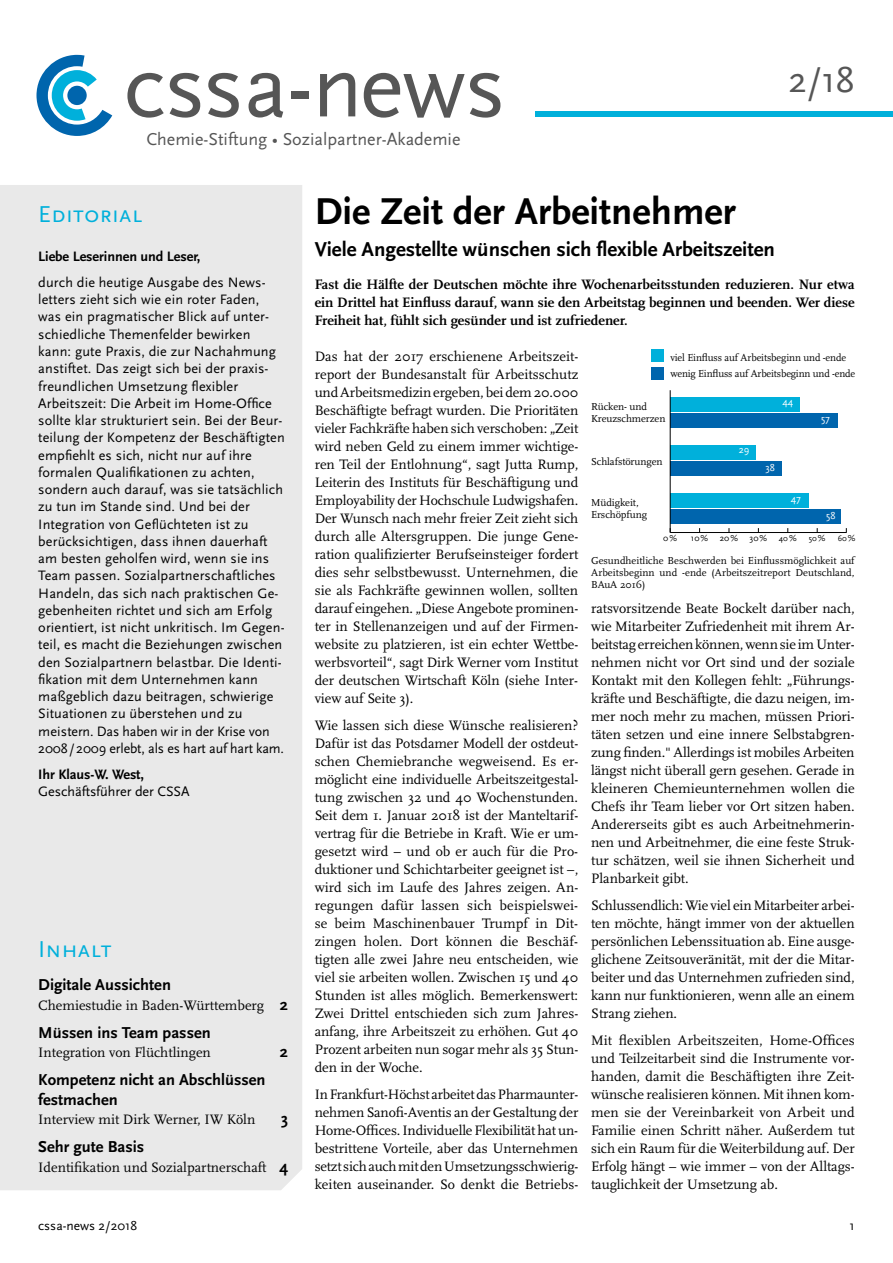
<style>
.page{position:relative;width:893px;height:1263px;background:#fff}
.page>*{position:absolute;margin:0;border:0;box-sizing:border-box;transform-origin:0 0}
.t1{font:93.6px "Scala Sans";letter-spacing:-.01em;color:#565656}
.t2{font:700 39px "Scala Sans";color:#000}
.t3{font:37.5px "Scala Sans";color:#565656}
.t4{font:24px "Scala Sans Caps";color:#00b0db}
.t5{font:700 21px "Scala Sans";letter-spacing:-.005em;color:#000}
.t6{font:18px "Scala Sans";color:#565656}
.t7{font:700 16.5px/19.5px "Scala Sans";color:#000}
.t8{font:14.25px/18px "Scala";color:#000;text-align:justify}
.t9{font:14.25px/17.2px "Scala Sans";letter-spacing:.01em;color:#000}
.t10{font:700 14.25px/18px "Scala";color:#000;text-align:justify}
.t11{font:700 14.25px "Scala Sans";letter-spacing:-.005em;color:#000}
.t12{font:13.5px "Scala Sans";color:#000}
.t13{font:10.5px/12px "Scala";letter-spacing:-.005em;color:#000}
.t14{font:10.5px "Scala Sans";letter-spacing:-.01em;color:#fff}
.t15{font:9px "Scala Sans";color:#000}
.t16{font:8.25px "Scala Sans";color:#000}
.s1{font-family:"Scala Sans";font-weight:700;font-size:16.5px}
.s2{font-size:9px}
</style>
<div class="page">
<div style="left:535px;top:111px;width:358px;height:6px;background:#00b0db"></div>
<svg style="left:36px;top:55px;width:76px;height:81px"></svg>
<div style="left:0;top:185px;width:302px;height:1005px;background:#e9e9e9"></div>
<div style="left:670px;top:397px;width:129px;height:14px;background:#00b0db"></div>
<div style="left:670px;top:414px;width:168px;height:14px;background:#0065ad"></div>
<div style="left:670px;top:445px;width:85px;height:14px;background:#00b0db"></div>
<div style="left:670px;top:462px;width:112px;height:14px;background:#0065ad"></div>
<div style="left:670px;top:493px;width:138px;height:14px;background:#00b0db"></div>
<div style="left:670px;top:510px;width:171px;height:14px;background:#0065ad"></div>
<hr style="left:670px;top:532px;width:177px;height:1px;background:#000">
<hr style="left:670px;top:390px;width:1px;height:142px;background:#000">
<div style="left:651px;top:349px;width:13px;height:13px;background:#00b0db"></div>
<div style="left:651px;top:367px;width:13px;height:12px;background:#0065ad"></div>
<h1 class="t1" style="left:123px;top:35px;width:384px">cssa-news</h1>
<p class="t6" style="left:146px;top:129px;width:316px">Chemie-Stiftung • Sozialpartner-Akademie</p>
<h3 class="t3" style="left:788px;top:59px;width:68px">2/18</h3>
<h3 class="t4" style="left:38px;top:201px;width:105px">Editorial</h3>
<p class="t11" style="left:38px;top:248px;width:164px">Liebe Leserinnen und Leser,</p>
<p class="t9" style="left:38px;top:274px;width:248px">durch die heutige Ausgabe des News&shy;letters zieht sich wie ein roter Faden, was ein pragmatischer Blick auf unter&shy;schiedliche Themenfelder bewirken kann: gute Praxis, die zur Nachahmung anstiftet. Das zeigt sich bei der praxis&shy;freundlichen Umsetzung flexibler Arbeitszeit: Die Arbeit im Home-Office sollte klar strukturiert sein. Bei der Beur&shy;teilung der Kompetenz der Beschäftigten empfiehlt es sich, nicht nur auf ihre formalen Qualifikationen zu achten, sondern auch darauf, was sie tatsächlich zu tun im Stande sind. Und bei der Integration von Geflüchteten ist zu berücksichtigen, dass ihnen dauerhaft am besten geholfen wird, wenn sie ins Team passen. Sozialpartnerschaftliches Handeln, das sich nach praktischen Ge&shy;gebenheiten richtet und sich am Erfolg orientiert, ist nicht unkritisch. Im Gegen&shy;teil, es macht die Beziehungen zwischen den Sozialpartnern belastbar. Die Identi&shy;fikation mit dem Unternehmen kann maßgeblich dazu beitragen, schwierige Situationen zu überstehen und zu meistern. Das haben wir in der Krise von 2008/2009 erlebt, als es hart auf hart kam.</p>
<p class="t11" style="left:38px;top:767px;width:107px">Ihr Klaus-W. West,</p>
<p class="t9" style="left:38px;top:783px;width:153px">Geschäftsführer der CSSA</p>
<h3 class="t4" style="left:38px;top:936px;width:75px">Inhalt</h3>
<p class="t7" style="left:38px;top:975px;width:134px">Digitale Aussichten</p>
<p class="t8" style="left:38px;top:996px;width:251px">Chemiestudie in Baden-Württemberg <span class="s1">2</span></p>
<p class="t7" style="left:38px;top:1023px;width:174px">Müssen ins Team passen</p>
<p class="t8" style="left:38px;top:1044px;width:174px">Integration von Flüchtlingen</p>
<p class="t7" style="left:280px;top:1042px;width:10px">2</p>
<p class="t7" style="left:38px;top:1070px;width:229px">Kompetenz nicht an Abschlüssen festmachen</p>
<p class="t8" style="left:38px;top:1111px;width:219px">Interview mit Dirk Werner, IW Köln</p>
<p class="t7" style="left:281px;top:1109px;width:9px">3</p>
<p class="t7" style="left:38px;top:1137px;width:107px">Sehr gute Basis</p>
<p class="t8" style="left:38px;top:1158px;width:251px">Identifikation und Sozialpartnerschaft <span class="s1">4</span></p>
<h2 class="t2" style="left:315px;top:190px;width:423px">Die Zeit der Arbeitnehmer</h2>
<h3 class="t5" style="left:315px;top:238px;width:462px">Viele Angestellte wünschen sich flexible Arbeitszeiten</h3>
<p class="t10" style="left:315px;top:275px;width:542px">Fast die Hälfte der Deutschen möchte ihre Wochenarbeitsstunden reduzieren. Nur etwa ein Drittel hat Einfluss darauf, wann sie den Arbeitstag beginnen und beenden. Wer diese Freiheit hat, fühlt sich gesünder und ist zufriedener.</p>
<p class="t8" style="left:315px;top:347px;width:265px">Das hat der 2017 erschienene Arbeitszeit&shy;report der Bundesanstalt für Arbeitsschutz und Arbeitsmedizin ergeben, bei dem 20.000<br>Beschäftigte befragt wurden. Die Prioritäten vieler Fachkräfte haben sich verschoben: „Zeit wird neben Geld zu einem immer wichtige&shy;ren Teil der Entlohnung“, sagt Jutta Rump, Leiterin des Instituts für Beschäftigung und Employability der Hochschule Ludwigshafen.<br>Der Wunsch nach mehr freier Zeit zieht sich durch alle Altersgruppen. Die junge Gene&shy;ration qualifizierter Berufseinsteiger fordert dies sehr selbstbewusst. Unternehmen, die sie als Fachkräfte gewinnen wollen, sollten darauf eingehen. „Diese Angebote prominen&shy;ter in Stellenanzeigen und auf der Firmen&shy;website zu platzieren, ist ein echter Wettbe&shy;werbsvorteil“, sagt Dirk Werner vom Institut der deutschen Wirtschaft Köln (siehe Inter&shy;view auf Seite 3).</p>
<p class="t8" style="left:315px;top:716px;width:265px">Wie lassen sich diese Wünsche realisieren?<br>Dafür ist das Potsdamer Modell der ostdeut&shy;schen Chemiebranche wegweisend. Es er&shy;möglicht eine individuelle Arbeitszeitgestal&shy;tung zwischen 32 und 40 Wochenstunden.<br>Seit dem 1. Januar 2018 ist der Manteltarif&shy;vertrag für die Betriebe in Kraft. Wie er um&shy;gesetzt wird – und ob er auch für die Pro&shy;duktioner und Schichtarbeiter geeignet ist –, wird sich im Laufe des Jahres zeigen. An&shy;regungen dafür lassen sich beispielswei&shy;se beim Maschinenbauer Trumpf in Dit&shy;zingen holen. Dort können die Beschäf&shy;tigten alle zwei Jahre neu entscheiden, wie viel sie arbeiten wollen. Zwischen 15 und 40<br>Stunden ist alles möglich. Bemerkenswert:<br>Zwei Drittel entschieden sich zum Jahres&shy;anfang, ihre Arbeitszeit zu erhöhen. Gut 40<br>Prozent arbeiten nun sogar mehr als 35 Stun&shy;den in der Woche.</p>
<p class="t8" style="left:315px;top:1085px;width:265px">In Frankfurt-Höchst arbeitet das Pharmaunter&shy;nehmen Sanofi-Aventis an der Gestaltung der Home-Offices. Individuelle Flexibilität hat un&shy;bestrittene Vorteile, aber das Unternehmen setzt sich auch mit den Umsetzungsschwierig&shy;keiten auseinander. So denkt die Betriebs-</p>
<p class="t13" style="left:670px;top:350px;width:186px;line-height:16.2px">viel Einfluss auf Arbeitsbeginn und -ende wenig Einfluss auf Arbeitsbeginn und -ende</p>
<p class="t14" style="left:782px;top:396px;width:12px">44</p>
<p class="t14" style="left:821px;top:413px;width:10px">57</p>
<p class="t14" style="left:739px;top:444px;width:12px">29</p>
<p class="t14" style="left:765px;top:462px;width:11px">38</p>
<p class="t14" style="left:791px;top:492px;width:12px">47</p>
<p class="t14" style="left:826px;top:510px;width:11px">58</p>
<p class="t13" style="left:591px;top:401px;width:76px">Rücken- und<br>Kreuzschmerzen</p>
<p class="t13" style="left:591px;top:455px;width:73px">Schlafstörungen</p>
<p class="t13" style="left:591px;top:497px;width:57px">Müdigkeit,<br>Erschöpfung</p>
<p class="t15" style="left:663px;top:534px;width:15px">0%</p>
<p class="t15" style="left:691px;top:534px;width:19px">10%</p>
<p class="t15" style="left:720px;top:534px;width:20px">20%</p>
<p class="t15" style="left:749px;top:534px;width:19px">30%</p>
<p class="t16" style="left:779px;top:534px;width:19px">40<span class="s2">%</span></p>
<p class="t16" style="left:809px;top:534px;width:18px">50<span class="s2">%</span></p>
<p class="t16" style="left:838px;top:534px;width:19px">60<span class="s2">%</span></p>
<p class="t13" style="left:591px;top:555px;width:265px;text-align:justify">Gesundheitliche Beschwerden bei Einflussmöglichkeit auf Arbeitsbeginn und -ende (Arbeitszeitreport Deutschland, BAuA 2016)</p>
<p class="t8" style="left:591px;top:599px;width:265px">ratsvorsitzende Beate Bockelt darüber nach, wie Mitarbeiter Zufriedenheit mit ihrem Ar&shy;beitstag erreichen können, wenn sie im Unter&shy;nehmen nicht vor Ort sind und der soziale Kontakt mit den Kollegen fehlt: „Führungs&shy;kräfte und Beschäftigte, die dazu neigen, im&shy;mer noch mehr zu machen, müssen Priori&shy;täten setzen und eine innere Selbstabgren&shy;zung finden." Allerdings ist mobiles Arbeiten längst nicht überall gern gesehen. Gerade in kleineren Chemieunternehmen wollen die Chefs ihr Team lieber vor Ort sitzen haben.<br>Andererseits gibt es auch Arbeitnehmerin&shy;nen und Arbeitnehmer, die eine feste Struk&shy;tur schätzen, weil sie ihnen Sicherheit und Planbarkeit gibt.</p>
<p class="t8" style="left:591px;top:896px;width:265px">Schlussendlich: Wie viel ein Mitarbeiter arbei&shy;ten möchte, hängt immer von der aktuellen persönlichen Lebenssituation ab. Eine ausge&shy;glichene Zeitsouveränität, mit der die Mitar&shy;beiter und das Unternehmen zufrieden sind, kann nur funktionieren, wenn alle an einem Strang ziehen.</p>
<p class="t8" style="left:591px;top:1031px;width:265px">Mit flexiblen Arbeitszeiten, Home-Offices und Teilzeitarbeit sind die Instrumente vor&shy;handen, damit die Beschäftigten ihre Zeit&shy;wünsche realisieren können. Mit ihnen kom&shy;men sie der Vereinbarkeit von Arbeit und Familie einen Schritt näher. Außerdem tut sich ein Raum für die Weiterbildung auf. Der Erfolg hängt – wie immer – von der Alltags&shy;tauglichkeit der Umsetzung ab.</p>
<p class="t12" style="left:38px;top:1218px;width:100px">cssa-news 2/2018</p>
<p class="t12" style="left:849px;top:1218px;width:7px">1</p>
</div>
